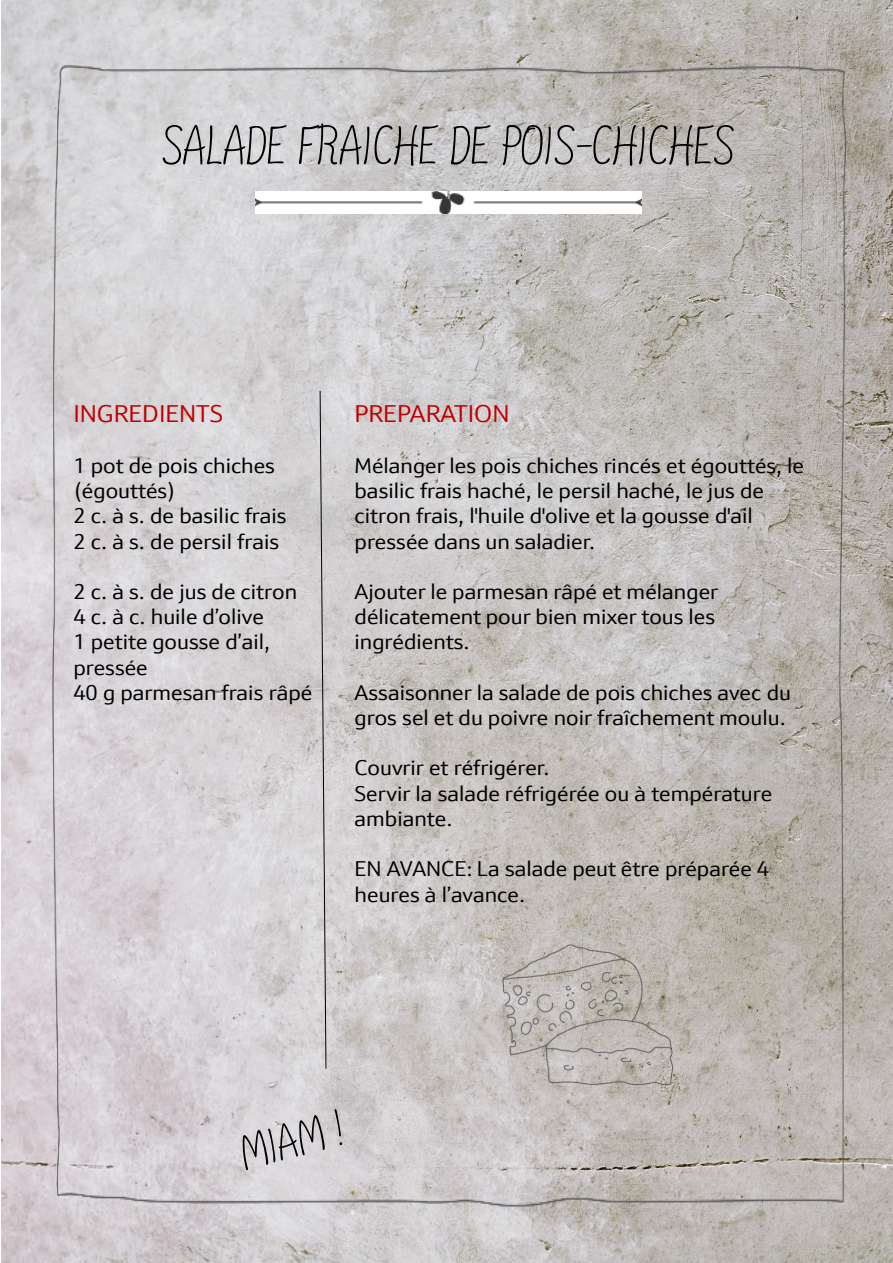
<style>
.page{position:relative;width:893px;height:1263px;background:#fff}
.page>*{position:absolute;margin:0;border:0;box-sizing:border-box;transform-origin:0 0}
.t1{font:60px "NEFF Hand";color:#000}
.t2{font:24px "Neff Sans";color:#c00000}
.t3{font:21px/25.2px "Neff Sans";color:#000}
</style>
<div class="page">
<img style="left:2px;top:0;width:891px;height:1263px">
<img style="left:41px;top:47px;width:816px;height:1180px">
<svg style="left:319px;top:390px;width:8px;height:679px"></svg>
<svg style="left:242px;top:1109px;width:100px;height:61px"></svg>
<img style="left:493px;top:934px;width:190px;height:161px">
<img style="left:255px;top:192px;width:386px;height:21px">
<p class="t1" style="left:161px;top:122px;width:574px">SALADE FRAICHE DE POIS-CHICHES</p>
<p class="t2" style="left:73px;top:398px;width:151px">INGREDIENTS</p>
<p class="t3" style="left:73px;top:452px;width:203px">1 pot de pois chiches (égouttés)</p>
<p class="t3" style="left:73px;top:503px;width:215px">2 c. à s. de basilic frais</p>
<p class="t3" style="left:73px;top:528px;width:207px">2 c. à s. de persil frais</p>
<p class="t3" style="left:73px;top:579px;width:225px">2 c. à s. de jus de citron</p>
<p class="t3" style="left:73px;top:604px;width:192px">4 c. à c. huile d’olive</p>
<p class="t3" style="left:73px;top:629px;width:198px">1 petite gousse d’ail, pressée</p>
<p class="t3" style="left:73px;top:679px;width:240px">40 g parmesan frais râpé</p>
<p class="t2" style="left:354px;top:398px;width:156px">PREPARATION</p>
<p class="t3" style="left:354px;top:452px;width:451px">Mélanger les pois chiches rincés et égouttés, le basilic frais haché, le persil haché, le jus de citron frais, l'huile d'olive et la gousse d'ail pressée dans un saladier.</p>
<p class="t3" style="left:354px;top:579px;width:365px">Ajouter le parmesan râpé et mélanger délicatement pour bien mixer tous les ingrédients.</p>
<p class="t3" style="left:354px;top:679px;width:438px">Assaisonner la salade de pois chiches avec du gros sel et du poivre noir fraîchement moulu.</p>
<p class="t3" style="left:354px;top:755px;width:196px">Couvrir et réfrigérer.</p>
<p class="t3" style="left:354px;top:780px;width:419px">Servir la salade réfrigérée ou à température ambiante.</p>
<p class="t3" style="left:354px;top:856px;width:416px">EN AVANCE: La salade peut être préparée 4 heures à l’avance.</p>
</div>
